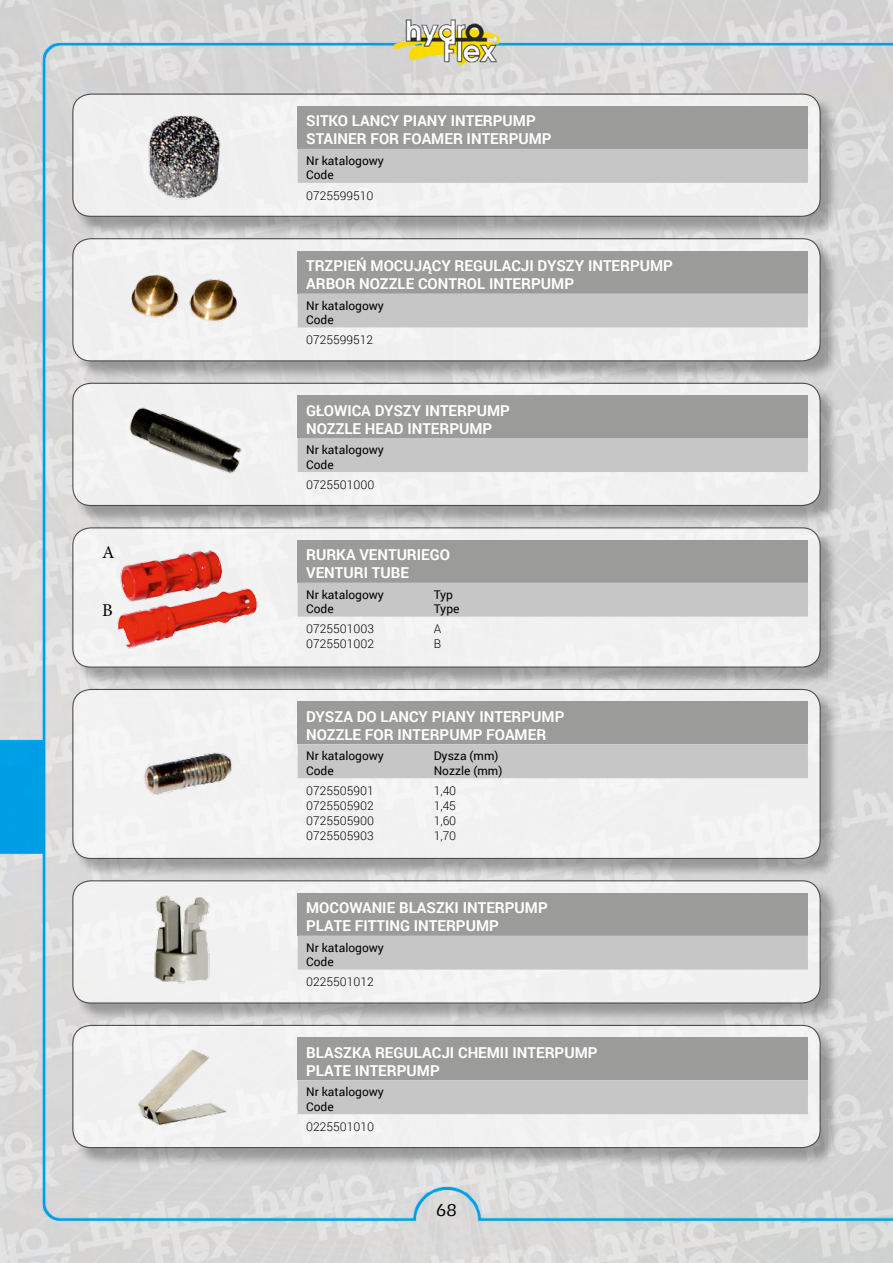
<style>
.page{position:relative;width:893px;height:1263px;background:#fff}
.page>*{position:absolute;margin:0;border:0;box-sizing:border-box;transform-origin:0 0}
.t1{font:18px "Minion Pro";color:#000}
.t2{font:500 18px "Eras ITC";color:#000}
.t3{font:700 15px/18px "Roboto";color:#fff}
.t4{font:12px/14.4px "Roboto";color:#000}
.t5{font:300 12px/15px "Roboto";color:#000}
</style>
<div class="page">
<img style="left:0;top:0;width:893px;height:1263px">
<div style="left:74px;top:882px;width:766px;height:140px;background:#000;opacity:.45"></div>
<div style="left:73px;top:881px;width:747px;height:122px;background:#f1f1f1;border-radius:18px"></div>
<div style="left:72px;top:880px;width:749px;height:123px;border:1px solid #000;border-radius:18px"></div>
<div style="left:298px;top:893px;width:510px;height:42px;background:#9b9b9a"></div>
<div style="left:298px;top:935px;width:510px;height:34px;background:#c6c6c6"></div>
<div style="left:74px;top:1027px;width:766px;height:140px;background:#000;opacity:.45"></div>
<div style="left:73px;top:1025px;width:747px;height:122px;background:#f1f1f1;border-radius:18px"></div>
<div style="left:72px;top:1025px;width:749px;height:123px;border:1px solid #000;border-radius:18px"></div>
<div style="left:298px;top:1037px;width:510px;height:43px;background:#9b9b9a"></div>
<div style="left:298px;top:1080px;width:510px;height:34px;background:#c6c6c6"></div>
<img style="left:154px;top:895px;width:56px;height:89px">
<img style="left:138px;top:1049px;width:89px;height:76px">
<div style="left:74px;top:529px;width:766px;height:158px;background:#000;opacity:.45"></div>
<div style="left:73px;top:528px;width:747px;height:139px;background:#f1f1f1;border-radius:18px"></div>
<div style="left:72px;top:527px;width:749px;height:141px;border:1px solid #000;border-radius:18px"></div>
<div style="left:298px;top:540px;width:510px;height:43px;background:#9b9b9a"></div>
<div style="left:298px;top:583px;width:510px;height:34px;background:#c6c6c6"></div>
<img style="left:117px;top:550px;width:141px;height:99px">
<div style="left:74px;top:384px;width:766px;height:141px;background:#000;opacity:.45"></div>
<div style="left:73px;top:383px;width:747px;height:122px;background:#f1f1f1;border-radius:18px"></div>
<div style="left:72px;top:383px;width:749px;height:123px;border:1px solid #000;border-radius:18px"></div>
<div style="left:298px;top:395px;width:510px;height:43px;background:#9b9b9a"></div>
<div style="left:298px;top:438px;width:510px;height:34px;background:#c6c6c6"></div>
<img style="left:129px;top:407px;width:113px;height:67px">
<div style="left:74px;top:240px;width:766px;height:140px;background:#000;opacity:.45"></div>
<div style="left:73px;top:239px;width:747px;height:122px;background:#f1f1f1;border-radius:18px"></div>
<div style="left:72px;top:238px;width:749px;height:123px;border:1px solid #000;border-radius:18px"></div>
<div style="left:298px;top:251px;width:510px;height:42px;background:#9b9b9a"></div>
<div style="left:298px;top:293px;width:510px;height:34px;background:#c6c6c6"></div>
<img style="left:131px;top:275px;width:106px;height:47px">
<div style="left:74px;top:691px;width:766px;height:187px;background:#000;opacity:.45"></div>
<div style="left:73px;top:689px;width:747px;height:169px;background:#f2f2f2;border-radius:18px"></div>
<div style="left:72px;top:689px;width:749px;height:170px;border:1px solid #000;border-radius:18px"></div>
<div style="left:298px;top:702px;width:510px;height:42px;background:#9b9b9a"></div>
<div style="left:298px;top:744px;width:510px;height:34px;background:#c6c6c6"></div>
<img style="left:144px;top:752px;width:88px;height:43px">
<div style="left:74px;top:95px;width:766px;height:141px;background:#000;opacity:.45"></div>
<div style="left:73px;top:94px;width:747px;height:122px;background:#f0f0f0;border-radius:18px"></div>
<div style="left:72px;top:94px;width:749px;height:123px;border:1px solid #000;border-radius:18px"></div>
<div style="left:298px;top:106px;width:510px;height:43px;background:#9b9b9a"></div>
<div style="left:298px;top:149px;width:510px;height:34px;background:#c6c6c6"></div>
<img style="left:148px;top:115px;width:73px;height:85px">
<p class="t1" style="left:102px;top:540px;width:14px">A</p>
<p class="t1" style="left:102px;top:598px;width:12px">B</p>
<p class="t3" style="left:306px;top:111px;width:247px">SITKO LANCY PIANY INTERPUMP<br>STAINER FOR FOAMER INTERPUMP</p>
<p class="t4" style="left:306px;top:153px;width:79px">Nr katalogowy<br>Code</p>
<p class="t5" style="left:306px;top:188px;width:69px">0725599510</p>
<p class="t3" style="left:306px;top:256px;width:368px">TRZPIEŃ MOCUJĄCY REGULACJI DYSZY INTERPUMP<br>ARBOR NOZZLE CONTROL INTERPUMP</p>
<p class="t4" style="left:306px;top:298px;width:79px">Nr katalogowy<br>Code</p>
<p class="t5" style="left:306px;top:332px;width:68px">0725599512</p>
<p class="t3" style="left:306px;top:401px;width:205px">GŁOWICA DYSZY INTERPUMP<br>NOZZLE HEAD INTERPUMP</p>
<p class="t4" style="left:306px;top:442px;width:79px">Nr katalogowy<br>Code</p>
<p class="t5" style="left:306px;top:477px;width:70px">0725501000</p>
<p class="t3" style="left:306px;top:545px;width:145px">RURKA VENTURIEGO<br>VENTURI TUBE</p>
<p class="t4" style="left:306px;top:587px;width:79px">Nr katalogowy<br>Code</p>
<p class="t4" style="left:434px;top:587px;width:27px">Typ<br>Type</p>
<p class="t5" style="left:306px;top:621px;width:69px">0725501003<br>0725501002</p>
<p class="t5" style="left:434px;top:621px;width:9px">A<br>B</p>
<p class="t3" style="left:306px;top:707px;width:260px">DYSZA DO LANCY PIANY INTERPUMP<br>NOZZLE FOR INTERPUMP FOAMER</p>
<p class="t4" style="left:306px;top:748px;width:79px">Nr katalogowy<br>Code</p>
<p class="t4" style="left:434px;top:748px;width:70px">Dysza (mm)<br>Nozzle (mm)</p>
<p class="t5" style="left:306px;top:783px;width:69px;text-align:justify">0725505901<br>0725505902<br>0725505900<br>0725505903</p>
<p class="t5" style="left:434px;top:783px;width:24px;text-align:justify">1,40<br>1,45<br>1,60<br>1,70</p>
<p class="t3" style="left:306px;top:898px;width:243px">MOCOWANIE BLASZKI INTERPUMP<br>PLATE FITTING INTERPUMP</p>
<p class="t4" style="left:306px;top:940px;width:79px">Nr katalogowy<br>Code</p>
<p class="t5" style="left:306px;top:974px;width:69px">0225501012</p>
<p class="t3" style="left:306px;top:1043px;width:293px">BLASZKA REGULACJI CHEMII INTERPUMP<br>PLATE INTERPUMP</p>
<p class="t4" style="left:306px;top:1084px;width:79px">Nr katalogowy<br>Code</p>
<p class="t5" style="left:306px;top:1119px;width:69px">0225501010</p>
<p class="t2" style="left:436px;top:1200px;width:22px">68</p>
</div>
